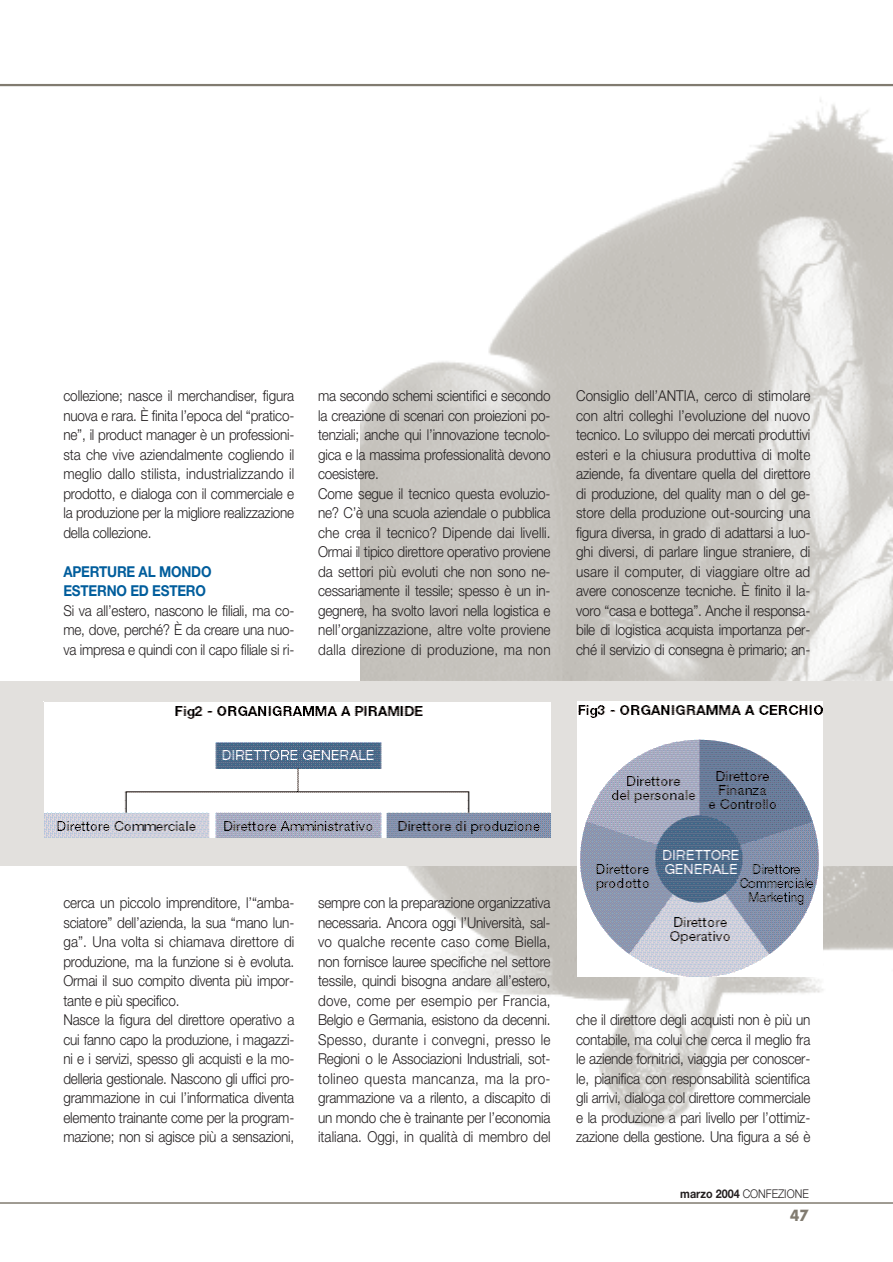
<style>
.page{position:relative;width:893px;height:1262px;background:#fff}
.page>*{position:absolute;margin:0;border:0;box-sizing:border-box;transform-origin:0 0}
.t1{font:300 15px/19.5px "Helvetica Neue";letter-spacing:-.015em;color:#231f20;text-align:justify;scale:.9 1}
.t2{font:700 15px/19.5px "Helvetica Neue";letter-spacing:-.015em;color:#005d9c;scale:.9 1}
.t3{font:700 15px "Futura";color:#817b70;scale:.9 1}
.t4{font:300 12px "Helvetica Neue";color:#231f20;scale:.9 1}
.s1{font-weight:700}
</style>
<div class="page">
<img style="left:361px;top:86px;width:531px;height:1041px">
<hr style="left:0;top:1202px;width:892px;height:1px;background:#817b70">
<hr style="left:0;top:84px;width:892px;height:2px;background:#817b70">
<div style="left:0;top:681px;width:892px;height:185px;background:#e2e0dd"></div>
<img style="left:44px;top:702px;width:506px;height:136px">
<img style="left:577px;top:702px;width:245px;height:274px">
<p class="t1" style="left:63px;top:387px;width:258px">collezione; nasce il merchandiser, figura nuova e rara. È finita l’epoca del “pratico&shy;ne”, il product manager è un professioni&shy;sta che vive aziendalmente cogliendo il meglio dallo stilista, industrializzando il prodotto, e dialoga con il commerciale e la produzione per la migliore realizzazione della collezione.</p>
<p class="t2" style="left:63px;top:563px;width:166px">APERTURE AL MONDO<br>ESTERNO ED ESTERO</p>
<p class="t1" style="left:63px;top:602px;width:258px">Si va all’estero, nascono le filiali, ma co&shy;me, dove, perché? È da creare una nuo&shy;va impresa e quindi con il capo filiale si ri-</p>
<p class="t1" style="left:318px;top:387px;width:260px;text-align:left">ma secondo schemi scientifici e secondo la creazione di scenari con proiezioni po&shy;tenziali; anche qui l’innovazione tecnolo&shy;gica e la massima professionalità devono coesistere.<br>Come segue il tecnico questa evoluzio&shy;ne? C’è una scuola aziendale o pubblica che crea il tecnico? Dipende dai livelli.<br>Ormai il tipico direttore operativo proviene da settori più evoluti che non sono ne&shy;cessariamente il tessile; spesso è un in&shy;gegnere, ha svolto lavori nella logistica e nell’organizzazione, altre volte proviene dalla direzione di produzione, ma non</p>
<p class="t1" style="left:576px;top:387px;width:262px">Consiglio dell’ANTIA, cerco di stimolare con altri colleghi l’evoluzione del nuovo tecnico. Lo sviluppo dei mercati produttivi esteri e la chiusura produttiva di molte aziende, fa diventare quella del direttore di produzione, del quality man o del ge&shy;store della produzione out-sourcing una figura diversa, in grado di adattarsi a luo&shy;ghi diversi, di parlare lingue straniere, di usare il computer, di viaggiare oltre ad avere conoscenze tecniche. È finito il la&shy;voro “casa e bottega”. Anche il responsa&shy;bile di logistica acquista importanza per&shy;ché il servizio di consegna è primario; an-</p>
<p class="t1" style="left:63px;top:894px;width:258px;text-align:left">cerca un piccolo imprenditore, l’“amba&shy;sciatore” dell’azienda, la sua “mano lun&shy;ga”. Una volta si chiamava direttore di produzione, ma la funzione si è evoluta.<br>Ormai il suo compito diventa più impor&shy;tante e più specifico.<br>Nasce la figura del direttore operativo a cui fanno capo la produzione, i magazzi&shy;ni e i servizi, spesso gli acquisti e la mo&shy;delleria gestionale. Nascono gli uffici pro&shy;grammazione in cui l’informatica diventa elemento trainante come per la program&shy;mazione; non si agisce più a sensazioni,</p>
<p class="t1" style="left:318px;top:894px;width:260px">sempre con la preparazione organizzativa necessaria. Ancora oggi l’Università, sal&shy;vo qualche recente caso come Biella, non fornisce lauree specifiche nel settore tessile, quindi bisogna andare all’estero, dove, come per esempio per Francia, Belgio e Germania, esistono da decenni.<br>Spesso, durante i convegni, presso le Regioni o le Associazioni Industriali, sot&shy;tolineo questa mancanza, ma la pro&shy;grammazione va a rilento, a discapito di un mondo che è trainante per l’economia italiana. Oggi, in qualità di membro del</p>
<p class="t1" style="left:576px;top:1011px;width:262px">che il direttore degli acquisti non è più un contabile, ma colui che cerca il meglio fra le aziende fornitrici, viaggia per conoscer&shy;le, pianifica con responsabilità scientifica gli arrivi, dialoga col direttore commerciale e la produzione a pari livello per l’ottimiz&shy;zazione della gestione. Una figura a sé è</p>
<p class="t4" style="left:680px;top:1189px;width:144px"><span class="s1">marzo 2004</span> CONFEZIONE</p>
<p class="t3" style="left:790px;top:1208px;width:22px">47</p>
</div>
